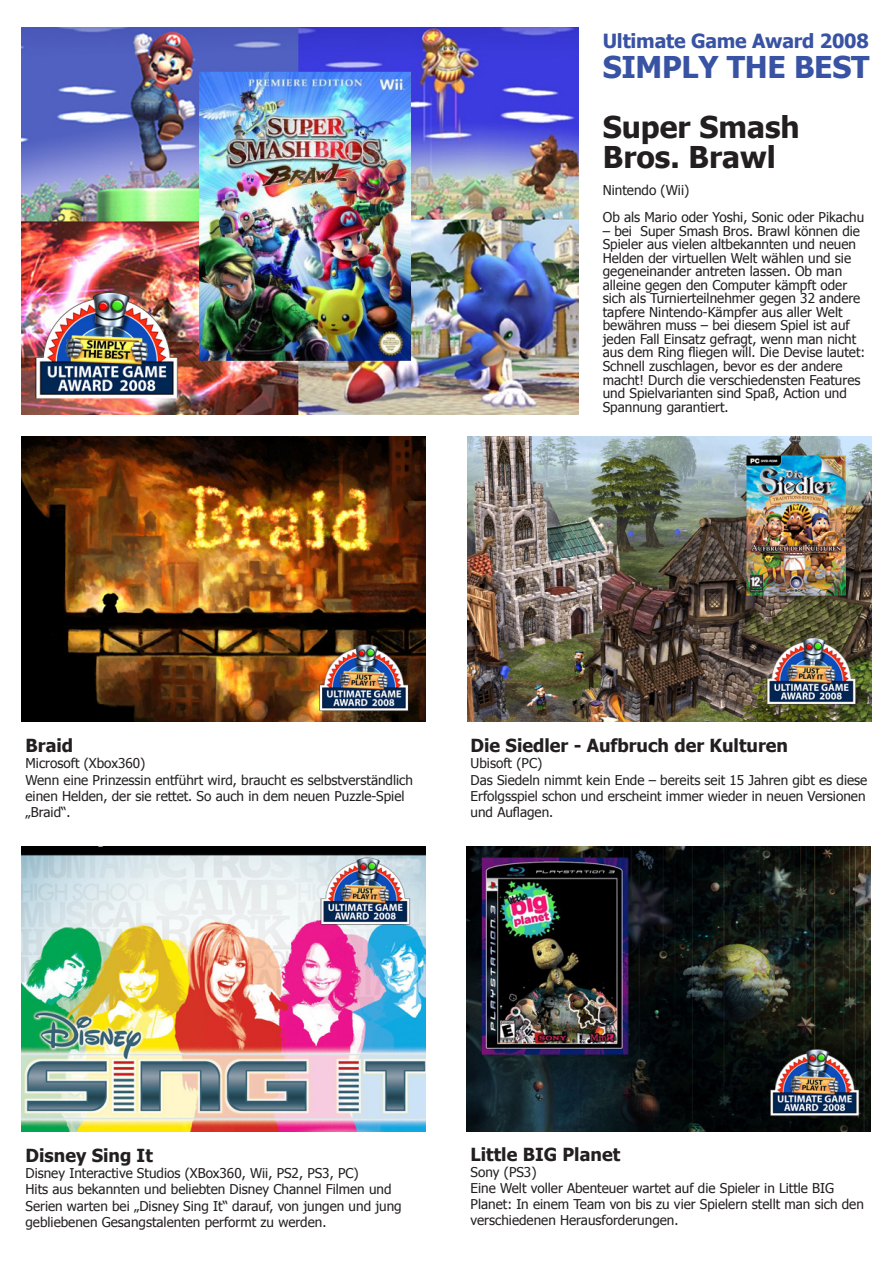
<style>
.page{position:relative;width:893px;height:1263px;background:#fff}
.page>*{position:absolute;margin:0;border:0;box-sizing:border-box;transform-origin:0 0}
.t1{font:700 30px/30px "Tahoma";color:#231f20}
.t2{font:700 30px "Tahoma";letter-spacing:-.01em;color:#3853a3}
.t3{font:700 19.5px "Tahoma";letter-spacing:-.01em;color:#3853a3}
.t4{font:700 18px "Tahoma";color:#231f20}
.t5{font:13.5px/13.5px "Tahoma";color:#231f20}
</style>
<div class="page">
<img style="left:21px;top:437px;width:404px;height:285px">
<img style="left:468px;top:437px;width:404px;height:285px">
<img style="left:21px;top:28px;width:558px;height:387px">
<img style="left:21px;top:846px;width:404px;height:285px">
<img style="left:466px;top:846px;width:404px;height:285px">
<p class="t3" style="left:603px;top:28px;width:268px">Ultimate Game Award 2008</p>
<p class="t2" style="left:603px;top:47px;width:268px">SIMPLY THE BEST</p>
<p class="t1" style="left:603px;top:111px;width:198px">Super Smash<br>Bros. Brawl</p>
<p class="t5" style="left:603px;top:183px;width:88px">Nintendo (Wii)</p>
<p class="t5" style="left:603px;top:210px;width:263px">Ob als Mario oder Yoshi, Sonic oder Pikachu</p>
<p class="t5" style="left:603px;top:224px;width:264px">– bei Super Smash Bros. Brawl können die Spieler aus vielen altbekannten und neuen Helden der virtuellen Welt wählen und sie gegeneinander antreten lassen. Ob man alleine gegen den Computer kämpft oder sich als Turnierteilnehmer gegen 32 andere tapfere Nintendo-Kämpfer aus aller Welt bewähren muss – bei diesem Spiel ist auf jeden Fall Einsatz gefragt, wenn man nicht aus dem Ring fliegen will. Die Devise lautet:<br>Schnell zuschlagen, bevor es der andere macht! Durch die verschiedensten Features und Spielvarianten sind Spaß, Action und Spannung garantiert.</p>
<p class="t4" style="left:26px;top:733px;width:49px">Braid</p>
<p class="t5" style="left:26px;top:756px;width:121px">Microsoft (Xbox360)</p>
<p class="t5" style="left:26px;top:771px;width:389px;line-height:16.2px">Wenn eine Prinzessin entführt wird, braucht es selbstverständlich einen Helden, der sie rettet. So auch in dem neuen Puzzle-Spiel „Braid“.</p>
<p class="t4" style="left:471px;top:733px;width:319px">Die Siedler - Aufbruch der Kulturen</p>
<p class="t5" style="left:471px;top:756px;width:73px">Ubisoft (PC)</p>
<p class="t5" style="left:471px;top:771px;width:398px;line-height:16.2px">Das Siedeln nimmt kein Ende – bereits seit 15 Jahren gibt es diese<br>Erfolgsspiel schon und erscheint immer wieder in neuen Versionen und Auflagen.</p>
<p class="t4" style="left:26px;top:1143px;width:129px">Disney Sing It</p>
<p class="t5" style="left:26px;top:1166px;width:335px">Disney Interactive Studios (XBox360, Wii, PS2, PS3, PC)</p>
<p class="t5" style="left:26px;top:1181px;width:378px;line-height:16.2px">Hits aus bekannten und beliebten Disney Channel Filmen und<br>Serien warten bei „Disney Sing It“ darauf, von jungen und jung gebliebenen Gesangstalenten performt zu werden.</p>
<p class="t4" style="left:471px;top:1141px;width:151px">Little BIG Planet</p>
<p class="t5" style="left:471px;top:1164px;width:67px">Sony (PS3)</p>
<p class="t5" style="left:471px;top:1179px;width:395px;line-height:16.2px">Eine Welt voller Abenteuer wartet auf die Spieler in Little BIG<br>Planet: In einem Team von bis zu vier Spielern stellt man sich den verschiedenen Herausforderungen.</p>
</div>
